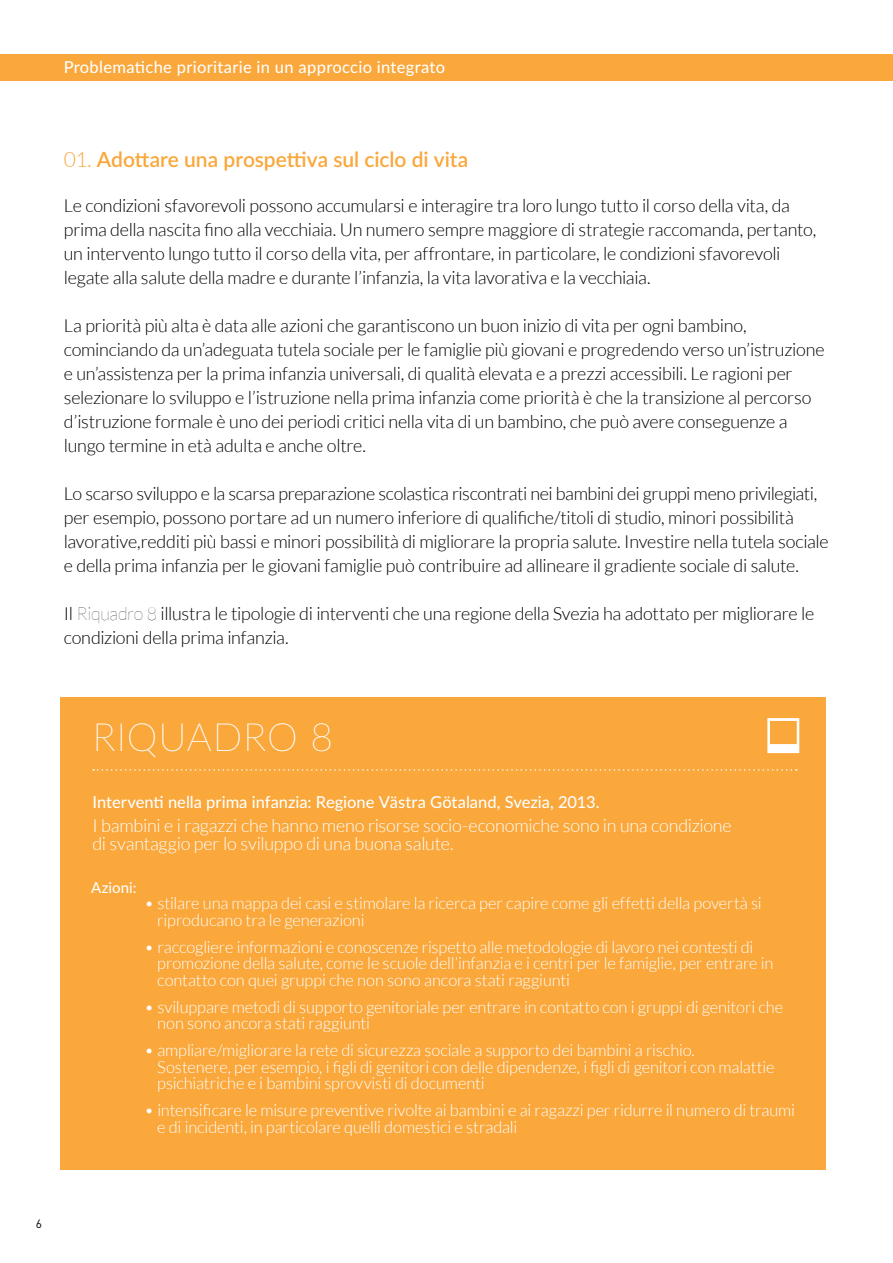
<style>
.page{position:relative;width:893px;height:1263px;background:#fff}
.page>*{position:absolute;margin:0;border:0;box-sizing:border-box;transform-origin:0 0}
.t1{font:100 39px "Lato";letter-spacing:.02em;color:#fff}
.t2{font:600 21px "Lato";letter-spacing:-.005em;color:#faa73b}
.t3{font:300 18px/24px "Lato";letter-spacing:-.015em;color:#000}
.t4{font:300 18px/18px "Lato";letter-spacing:-.01em;color:#fff}
.t5{font:300 16.5px/16.5px "Lato";letter-spacing:-.01em;color:#fff}
.t6{font:500 16.5px "Lato";letter-spacing:.005em;color:#fff}
.t7{font:500 15px "Lato";letter-spacing:.005em;color:#fff}
.t8{font:12px "DIN";color:#000}
.s1{font-weight:300}
.s2{font-weight:100}
</style>
<div class="page">
<div style="left:0;top:54px;width:893px;height:26px;background:#faa73b"></div>
<div style="left:60px;top:697px;width:766px;height:473px;background:#faa73b"></div>
<svg style="left:93px;top:769px;width:704px;height:2px"></svg>
<svg style="left:767px;top:718px;width:32px;height:35px"></svg>
<p class="t6" style="left:64px;top:55px;width:383px">Problematiche prioritarie in un approccio integrato</p>
<p class="t2" style="left:64px;top:144px;width:406px"><span class="s1">01.</span> Adottare una prospettiva sul ciclo di vita</p>
<p class="t3" style="left:64px;top:193px;width:754px">Le condizioni sfavorevoli possono accumularsi e interagire tra loro lungo tutto il corso della vita, da prima della nascita fino alla vecchiaia. Un numero sempre maggiore di strategie raccomanda, pertanto, un intervento lungo tutto il corso della vita, per affrontare, in particolare, le condizioni sfavorevoli legate alla salute della madre e durante l’infanzia, la vita lavorativa e la vecchiaia.</p>
<p class="t3" style="left:64px;top:313px;width:762px">La priorità più alta è data alle azioni che garantiscono un buon inizio di vita per ogni bambino, cominciando da un’adeguata tutela sociale per le famiglie più giovani e progredendo verso un’istruzione e un’assistenza per la prima infanzia universali, di qualità elevata e a prezzi accessibili. Le ragioni per selezionare lo sviluppo e l’istruzione nella prima infanzia come priorità è che la transizione al percorso d’istruzione formale è uno dei periodi critici nella vita di un bambino, che può avere conseguenze a lungo termine in età adulta e anche oltre.</p>
<p class="t3" style="left:64px;top:481px;width:766px">Lo scarso sviluppo e la scarsa preparazione scolastica riscontrati nei bambini dei gruppi meno privilegiati, per esempio, possono portare ad un numero inferiore di qualifiche/titoli di studio, minori possibilità lavorative,redditi più bassi e minori possibilità di migliorare la propria salute. Investire nella tutela sociale e della prima infanzia per le giovani famiglie può contribuire ad allineare il gradiente sociale di salute.</p>
<p class="t3" style="left:64px;top:601px;width:752px">Il <span class="s2">Riquadro 8</span> illustra le tipologie di interventi che una regione della Svezia ha adottato per migliorare le condizioni della prima infanzia.</p>
<h1 class="t1" style="left:92px;top:711px;width:242px">RIQUADRO 8</h1>
<p class="t6" style="left:92px;top:791px;width:509px">Interventi nella prima infanzia: Regione Västra Götaland, Svezia, 2013.</p>
<p class="t4" style="left:92px;top:817px;width:641px">I bambini e i ragazzi che hanno meno risorse socio-economiche sono in una condizione di svantaggio per lo sviluppo di una buona salute.</p>
<p class="t7" style="left:91px;top:877px;width:47px">Azioni:</p>
<p class="t5" style="left:157px;top:895px;width:606px;text-indent:-13px">• stilare una mappa dei casi e stimolare la ricerca per capire come gli effetti della povertà si riproducano tra le generazioni</p>
<p class="t5" style="left:157px;top:938px;width:618px;text-indent:-13px">• raccogliere informazioni e conoscenze rispetto alle metodologie di lavoro nei contesti di promozione della salute, come le scuole dell’infanzia e i centri per le famiglie, per entrare in contatto con quei gruppi che non sono ancora stati raggiunti</p>
<p class="t5" style="left:157px;top:998px;width:627px;text-indent:-13px">• sviluppare metodi di supporto genitoriale per entrare in contatto con i gruppi di genitori che non sono ancora stati raggiunti</p>
<p class="t5" style="left:157px;top:1042px;width:619px;text-indent:-13px">• ampliare/migliorare la rete di sicurezza sociale a supporto dei bambini a rischio.<br>Sostenere, per esempio, i figli di genitori con delle dipendenze, i figli di genitori con malattie psichiatriche e i bambini sprovvisti di documenti</p>
<p class="t5" style="left:157px;top:1102px;width:639px;text-indent:-13px">• intensificare le misure preventive rivolte ai bambini e ai ragazzi per ridurre il numero di traumi e di incidenti, in particolare quelli domestici e stradali</p>
<p class="t8" style="left:36px;top:1216px;width:8px">6</p>
</div>
